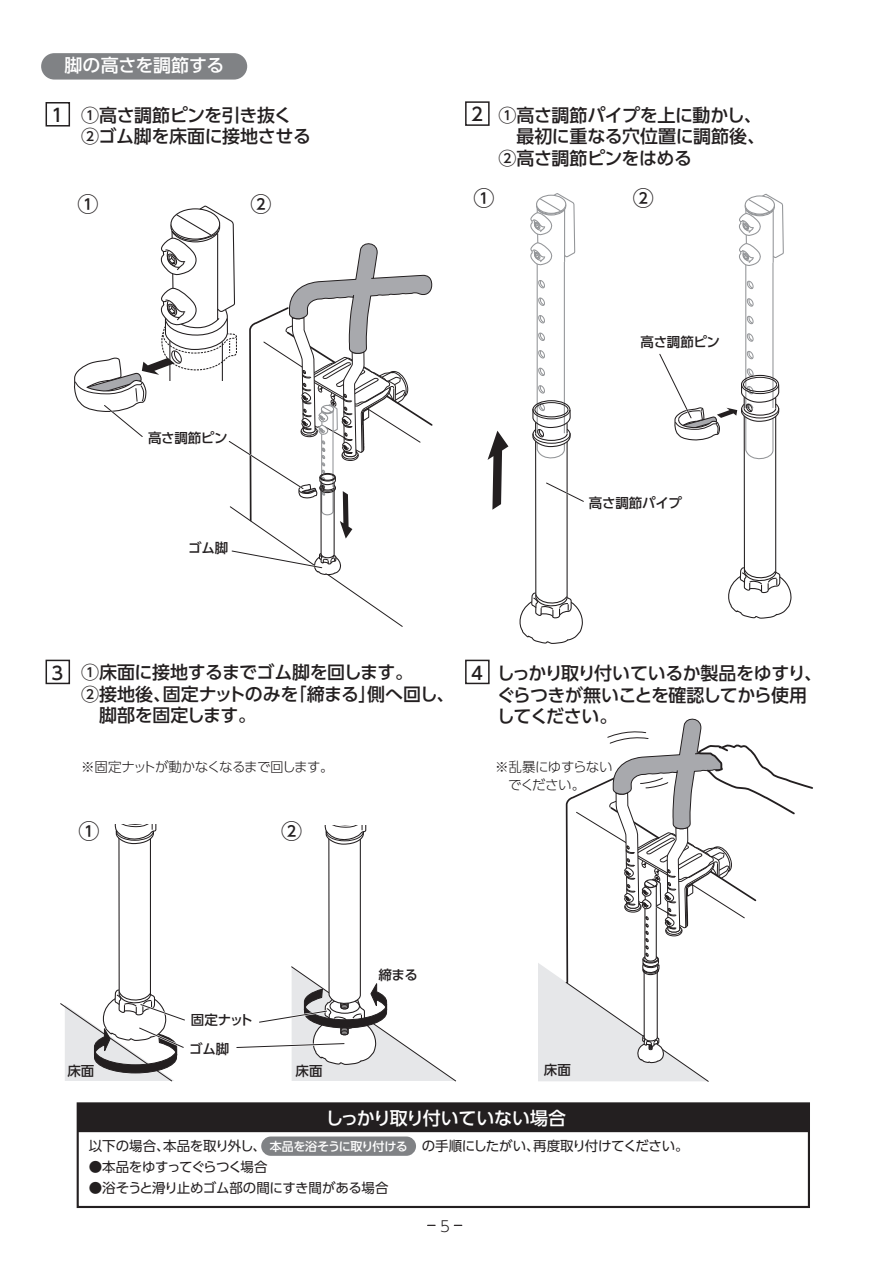
<style>
.page{position:relative;width:893px;height:1263px;background:#fff}
.page>*{position:absolute;margin:0;border:0;box-sizing:border-box;transform-origin:0 0}
.t1{font:500 21px "UD Shin Go Pr 6";color:#231f20}
.t2{font:500 18px/21.6px "UD Shin Go Pr 6";letter-spacing:-.025em;color:#231f20}
.t3{font:500 18px "UD Shin Go Pr 6";letter-spacing:-.01em;color:#fff}
.t4{font:300 15px "UD Shin Go Pr 6";color:#231f20}
.t5{font:13.5px "UD Shin Go Pr 6";letter-spacing:-.03em;color:#231f20}
.t6{font:500 13.5px "UD Shin Go Pr 6";letter-spacing:-.02em;color:#231f20}
.t7{font:300 13.5px/18px "UD Shin Go Pr 6";letter-spacing:-.05em;color:#231f20}
.t8{font:13.5px "UD Shin Go Pr 6";letter-spacing:-.065em;color:#231f20}
.t9{font:500 12px "UD Shin Go Pr 6";letter-spacing:-.03em;color:#fff}
.s1{font-family:"Koz Go Pr 6 N";font-weight:400}
</style>
<div class="page">
<svg style="left:488px;top:431px;width:20px;height:79px"></svg>
<svg style="left:538px;top:718px;width:275px;height:364px"></svg>
<div style="left:46px;top:102px;width:24px;height:25px;border:2px solid #231f20"></div>
<div style="left:465px;top:101px;width:25px;height:25px;border:2px solid #231f20"></div>
<div style="left:46px;top:660px;width:24px;height:24px;border:2px solid #231f20"></div>
<div style="left:465px;top:660px;width:25px;height:24px;border:2px solid #231f20"></div>
<svg style="left:41px;top:53px;width:206px;height:27px;background:#86888a"></svg>
<svg style="left:60px;top:824px;width:125px;height:257px"></svg>
<svg style="left:236px;top:826px;width:220px;height:255px"></svg>
<div style="left:77px;top:1102px;width:733px;height:106px;border:2px solid #231f20"></div>
<hr style="left:78px;top:1130px;width:731px;height:2px;background:#231f20">
<svg style="left:261px;top:1136px;width:155px;height:20px;background:#87898c"></svg>
<div style="left:78px;top:1103px;width:731px;height:28px;background:#231f20"></div>
<svg style="left:74px;top:205px;width:359px;height:422px"></svg>
<svg style="left:519px;top:193px;width:65px;height:451px"></svg>
<svg style="left:659px;top:194px;width:133px;height:425px"></svg>
<p class="t3" style="left:65px;top:51px;width:161px">脚の高さを調節する</p>
<p class="t2" style="left:81px;top:103px;width:232px">①高さ調節ピンを引き抜く<br>②ゴム脚を床面に接地させる</p>
<p class="t2" style="left:498px;top:103px;width:268px">①高さ調節パイプを上に動かし、　最初に重なる穴位置に調節後、<br>②高さ調節ピンをはめる</p>
<p class="t1" style="left:474px;top:181px;width:22px">①</p>
<p class="t1" style="left:633px;top:181px;width:22px">②</p>
<p class="t2" style="left:52px;top:104px;width:13px">1</p>
<p class="t2" style="left:471px;top:103px;width:13px">2</p>
<p class="t1" style="left:78px;top:187px;width:22px">①</p>
<p class="t1" style="left:250px;top:187px;width:22px">②</p>
<p class="t6" style="left:148px;top:427px;width:81px">高さ調節ピン</p>
<p class="t6" style="left:188px;top:537px;width:42px">ゴム脚</p>
<p class="t6" style="left:640px;top:331px;width:81px">高さ調節ピン</p>
<p class="t6" style="left:589px;top:492px;width:94px">高さ調節パイプ</p>
<p class="t2" style="left:81px;top:661px;width:375px">①床面に接地するまでゴム脚を回します。<br>②接地後、固定ナットのみを「締まる」側へ回し、　脚部を固定します。</p>
<p class="t2" style="left:497px;top:662px;width:327px">しっかり取り付いているか製品をゆすり、ぐらつきが無いことを確認してから使用してください。</p>
<p class="t2" style="left:52px;top:661px;width:13px">3</p>
<p class="t2" style="left:471px;top:661px;width:13px">4</p>
<p class="t7" style="left:81px;top:757px;width:254px"><span class="s1">※</span>固定ナットが動かなくなるまで回します。</p>
<p class="t7" style="left:495px;top:757px;width:119px"><span class="s1">※</span>乱暴にゆすらない　でください。</p>
<p class="t1" style="left:78px;top:814px;width:22px">①</p>
<p class="t1" style="left:281px;top:814px;width:22px">②</p>
<p class="t6" style="left:191px;top:1009px;width:64px">固定ナット</p>
<p class="t6" style="left:189px;top:1038px;width:42px">ゴム脚</p>
<p class="t6" style="left:67px;top:1059px;width:28px">床面</p>
<p class="t6" style="left:296px;top:1059px;width:28px">床面</p>
<p class="t6" style="left:379px;top:963px;width:41px">締まる</p>
<p class="t6" style="left:544px;top:1059px;width:28px">床面</p>
<p class="t3" style="left:325px;top:1103px;width:242px">しっかり取り付いていない場合</p>
<p class="t5" style="left:89px;top:1135px;width:601px">以下の場合、本品を取り外し、　　　　　　　　　　　　の手順にしたがい、再度取り付けてください。</p>
<p class="t8" style="left:89px;top:1156px;width:180px">●本品をゆすってぐらつく場合</p>
<p class="t5" style="left:89px;top:1177px;width:301px">●浴そうと滑り止めゴム部の間にすき間がある場合</p>
<p class="t9" style="left:270px;top:1137px;width:140px">本品を浴そうに取り付ける</p>
<p class="t4" style="left:440px;top:1214px;width:11px">5</p>
</div>
